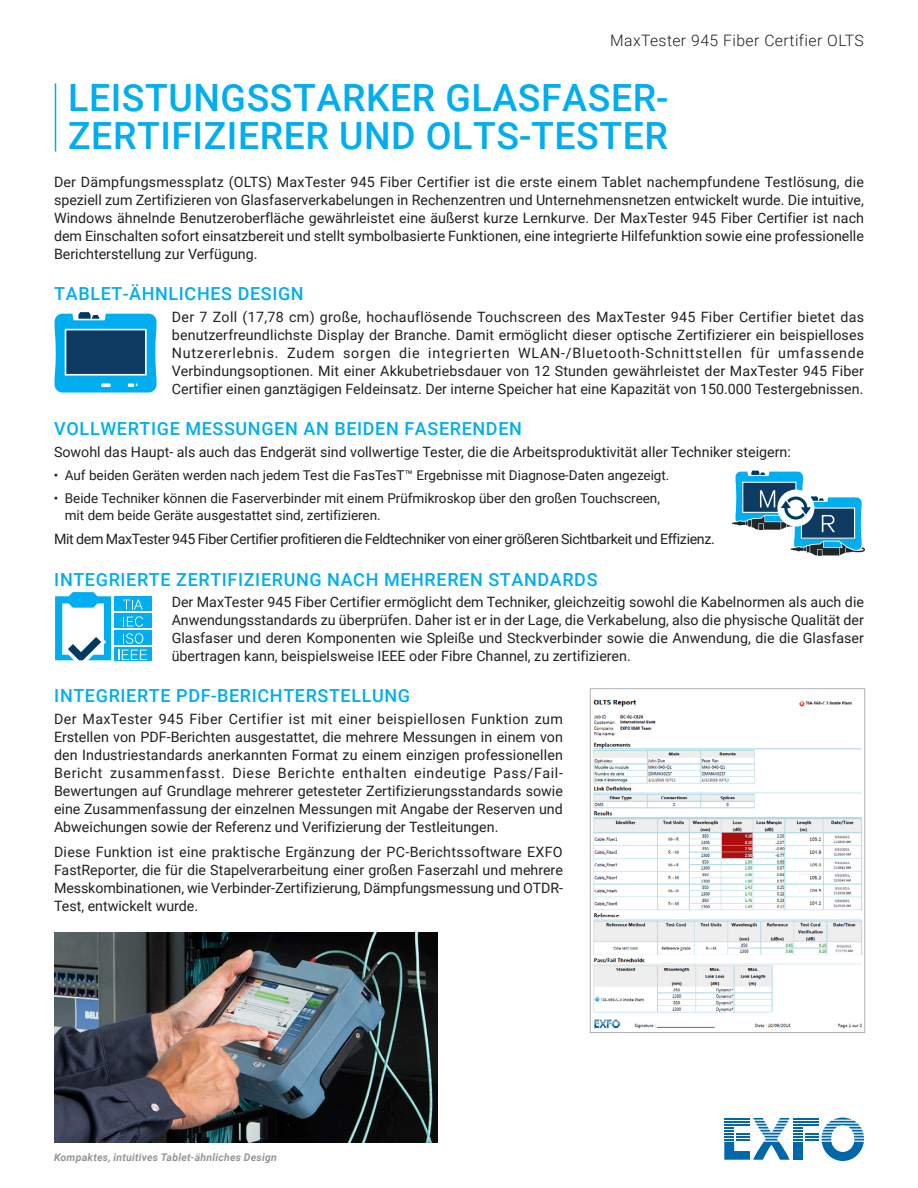
<style>
.page{position:relative;width:918px;height:1188px;background:#fff}
.page>*{position:absolute;margin:0;border:0;box-sizing:border-box;transform-origin:0 0}
.t1{font:500 37.5px/37.5px "Roboto";letter-spacing:.015em;color:#00aeef}
.t2{font:500 18px "Roboto";letter-spacing:.035em;color:#00aeef}
.t3{font:300 15.75px "Roboto";letter-spacing:.025em;color:#231f20}
.t4{font:14.25px/18px "Roboto";color:#231f20;text-align:justify}
.t5{font:14.25px "Roboto";letter-spacing:-.025em;color:#231f20}
.t6{font:13.5px/16.5px "Roboto";color:#231f20}
.t7{font:italic 700 10.5px "Roboto";letter-spacing:.025em;color:#939598}
</style>
<div class="page">
<svg style="left:724px;top:1118px;width:140px;height:43px"></svg>
<hr style="left:724px;top:1124px;width:26px;height:2px;background:#0068a9">
<hr style="left:55px;top:83px;width:1px;height:69px;background:#00aeef">
<img style="left:54px;top:933px;width:383px;height:209px">
<img style="left:593px;top:700px;width:270px;height:329px">
<div style="left:590px;top:688px;width:275px;height:345px;border:1px solid #b2b3b7"></div>
<svg style="left:55px;top:592px;width:56px;height:68px"></svg>
<div style="left:114px;top:596px;width:37px;height:15px;background:#00aeef"></div>
<svg style="left:123px;top:600px;width:20px;height:9px"></svg>
<div style="left:114px;top:613px;width:37px;height:15px;background:#00aeef"></div>
<svg style="left:123px;top:616px;width:20px;height:11px"></svg>
<div style="left:114px;top:630px;width:37px;height:15px;background:#00aeef"></div>
<svg style="left:123px;top:633px;width:20px;height:11px"></svg>
<svg style="left:114px;top:647px;width:37px;height:13px"></svg>
<svg style="left:118px;top:650px;width:29px;height:10px"></svg>
<svg style="left:55px;top:312px;width:102px;height:81px;background:#2286b5"></svg>
<svg style="left:732px;top:471px;width:133px;height:85px"></svg>
<p class="t3" style="left:610px;top:30px;width:255px">MaxTester 945 Fiber Certifier OLTS</p>
<h1 class="t1" style="left:68px;top:78px;width:602px">LEISTUNGSSTARKER GLASFASER-<br>ZERTIFIZIERER UND OLTS-TESTER</h1>
<p class="t4" style="left:54px;top:173px;width:812px">Der Dämpfungsmessplatz (OLTS) MaxTester 945 Fiber Certifier ist die erste einem Tablet nachempfundene Testlösung, die speziell zum Zertifizieren von Glasfaserverkabelungen in Rechenzentren und Unternehmensnetzen entwickelt wurde. Die intuitive, Windows ähnelnde Benutzeroberfläche gewährleistet eine äußerst kurze Lernkurve. Der MaxTester 945 Fiber Certifier ist nach dem Einschalten sofort einsatzbereit und stellt symbolbasierte Funktionen, eine integrierte Hilfefunktion sowie eine professionelle Berichterstellung zur Verfügung.</p>
<p class="t2" style="left:54px;top:281px;width:251px">TABLET-ÄHNLICHES DESIGN</p>
<p class="t4" style="left:172px;top:307px;width:694px">Der 7 Zoll (17,78 cm) große, hochauflösende Touchscreen des MaxTester 945 Fiber Certifier bietet das benutzerfreundlichste Display der Branche. Damit ermöglicht dieser optische Zertifizierer ein beispielloses Nutzererlebnis. Zudem sorgen die integrierten WLAN-/Bluetooth-Schnittstellen für umfassende Verbindungsoptionen. Mit einer Akkubetriebsdauer von 12 Stunden gewährleistet der MaxTester 945 Fiber Certifier einen ganztägigen Feldeinsatz. Der interne Speicher hat eine Kapazität von 150.000 Testergebnissen.</p>
<p class="t2" style="left:54px;top:416px;width:469px">VOLLWERTIGE MESSUNGEN AN BEIDEN FASERENDEN</p>
<p class="t4" style="left:54px;top:442px;width:738px">Sowohl das Haupt- als auch das Endgerät sind vollwertige Tester, die die Arbeitsproduktivität aller Techniker steigern:</p>
<p class="t6" style="left:54px;top:466px;width:617px">• Auf beiden Geräten werden nach jedem Test die FasTesT™ Ergebnisse mit Diagnose-Daten angezeigt.</p>
<p class="t6" style="left:65px;top:490px;width:597px;text-indent:-11px">• Beide Techniker können die Faserverbinder mit einem Prüfmikroskop über den großen Touchscreen, mit dem beide Geräte ausgestattet sind, zertifizieren.</p>
<p class="t5" style="left:54px;top:529px;width:662px">Mit dem MaxTester 945 Fiber Certifier profitieren die Feldtechniker von einer größeren Sichtbarkeit und Effizienz.</p>
<p class="t2" style="left:54px;top:567px;width:545px">INTEGRIERTE ZERTIFIZIERUNG NACH MEHREREN STANDARDS</p>
<p class="t4" style="left:172px;top:593px;width:694px">Der MaxTester 945 Fiber Certifier ermöglicht dem Techniker, gleichzeitig sowohl die Kabelnormen als auch die Anwendungsstandards zu überprüfen. Daher ist er in der Lage, die Verkabelung, also die physische Qualität der Glasfaser und deren Komponenten wie Spleiße und Steckverbinder sowie die Anwendung, die die Glasfaser übertragen kann, beispielsweise IEEE oder Fibre Channel, zu zertifizieren.</p>
<p class="t2" style="left:54px;top:683px;width:357px">INTEGRIERTE PDF-BERICHTERSTELLUNG</p>
<p class="t4" style="left:54px;top:709px;width:511px">Der MaxTester 945 Fiber Certifier ist mit einer beispiellosen Funktion zum Erstellen von PDF-Berichten ausgestattet, die mehrere Messungen in einem von den Industriestandards anerkannten Format zu einem einzigen professionellen Bericht zusammenfasst. Diese Berichte enthalten eindeutige Pass/Fail-Bewertungen auf Grundlage mehrerer getesteter Zertifizierungsstandards sowie eine Zusammenfassung der einzelnen Messungen mit Angabe der Reserven und Abweichungen sowie der Referenz und Verifizierung der Testleitungen.</p>
<p class="t4" style="left:54px;top:842px;width:510px">Diese Funktion ist eine praktische Ergänzung der PC-Berichtssoftware EXFO FastReporter, die für die Stapelverarbeitung einer großen Faserzahl und mehrere Messkombinationen, wie Verbinder-Zertifizierung, Dämpfungsmessung und OTDR-Test, entwickelt wurde.</p>
<p class="t7" style="left:54px;top:1150px;width:224px">Kompaktes, intuitives Tablet-ähnliches Design</p>
</div>
